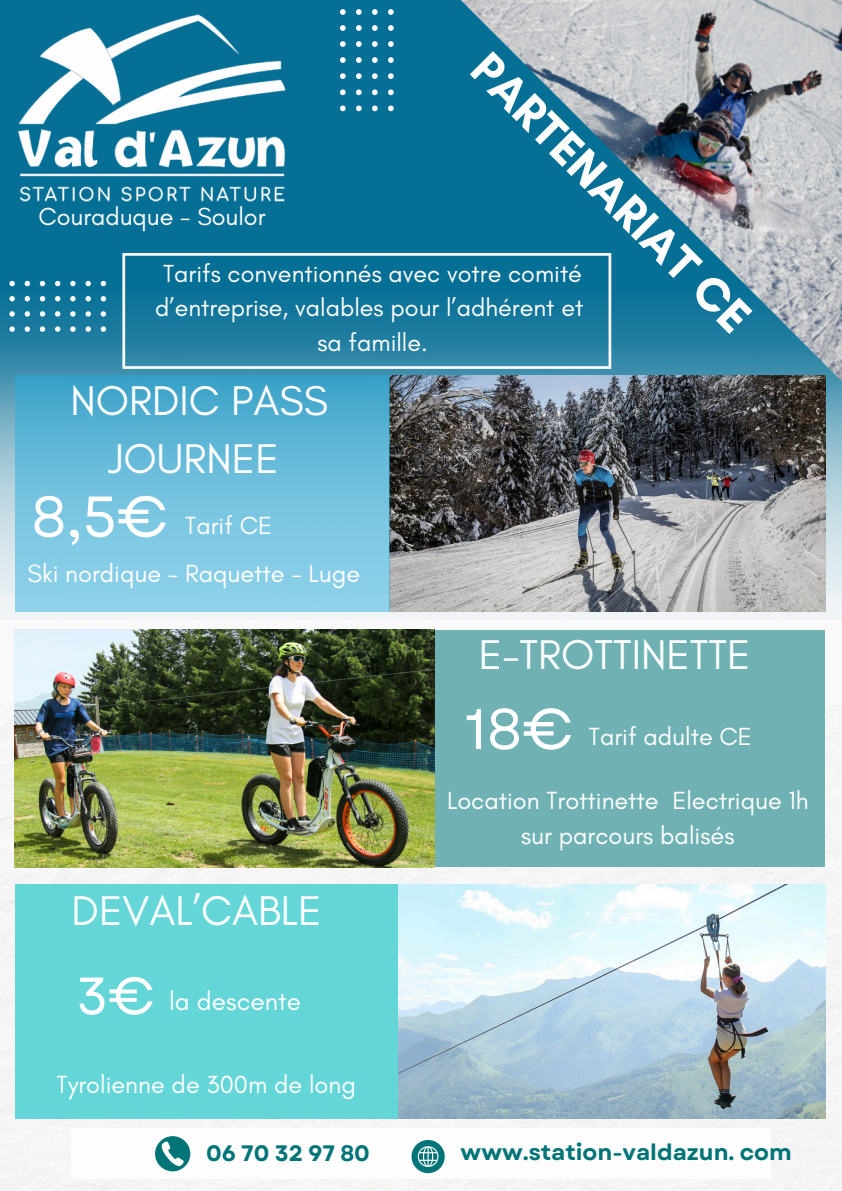
<style>
.page{position:relative;width:842px;height:1191px;background:#fff}
.page>*{position:absolute;margin:0;border:0;box-sizing:border-box;transform-origin:0 0}
.t1{font:57.3px "Garet";color:#fff}
.t2{font:52.3px "Garet";color:#fff}
.t3{font:700 48.1px "Glacial Indifference";color:#fff}
.t4{font:42.3px/58.5px "Glacial Indifference";color:#fff;text-align:center}
.t5{font:26.3px "Glacial Indifference";color:#fff}
.t6{font:25.3px "Glacial Indifference";color:#fff}
.t7{font:25.1px/34.5px "Glacial Indifference";color:#fff;text-align:center}
.t8{font:700 22.3px "Garet";color:#007476}
</style>
<div class="page">
<div style="left:0;top:0;width:842px;height:620px;background:#066f96"></div>
<div style="left:0;top:704px;width:842px;height:486px;background:#f5f5f5"></div>
<img style="left:0;top:282px;width:842px;height:422px">
<div style="left:431px;top:629px;width:394px;height:237px;background:#6cb0b2"></div>
<div style="left:71px;top:1127px;width:700px;height:51px;background:#fff"></div>
<svg style="left:155px;top:1136px;width:35px;height:35px"></svg>
<svg style="left:412px;top:1140px;width:33px;height:32px"></svg>
<svg style="left:388px;top:73px;width:6px;height:6px"></svg>
<svg style="left:388px;top:89px;width:6px;height:6px"></svg>
<svg style="left:388px;top:105px;width:6px;height:6px"></svg>
<svg style="left:388px;top:57px;width:6px;height:6px"></svg>
<svg style="left:388px;top:41px;width:6px;height:6px"></svg>
<svg style="left:372px;top:73px;width:6px;height:6px"></svg>
<svg style="left:372px;top:89px;width:6px;height:6px"></svg>
<svg style="left:372px;top:105px;width:6px;height:6px"></svg>
<svg style="left:372px;top:57px;width:6px;height:6px"></svg>
<svg style="left:372px;top:41px;width:6px;height:6px"></svg>
<svg style="left:356px;top:73px;width:6px;height:6px"></svg>
<svg style="left:356px;top:89px;width:6px;height:6px"></svg>
<svg style="left:356px;top:105px;width:6px;height:6px"></svg>
<svg style="left:356px;top:57px;width:6px;height:6px"></svg>
<svg style="left:356px;top:41px;width:6px;height:6px"></svg>
<svg style="left:340px;top:73px;width:6px;height:6px"></svg>
<svg style="left:340px;top:89px;width:6px;height:6px"></svg>
<svg style="left:340px;top:105px;width:6px;height:6px"></svg>
<svg style="left:340px;top:57px;width:6px;height:6px"></svg>
<svg style="left:340px;top:41px;width:6px;height:6px"></svg>
<svg style="left:388px;top:25px;width:6px;height:6px"></svg>
<svg style="left:388px;top:9px;width:6px;height:6px"></svg>
<svg style="left:372px;top:25px;width:6px;height:6px"></svg>
<svg style="left:372px;top:9px;width:6px;height:6px"></svg>
<svg style="left:356px;top:25px;width:6px;height:6px"></svg>
<svg style="left:356px;top:9px;width:6px;height:6px"></svg>
<svg style="left:340px;top:25px;width:6px;height:6px"></svg>
<svg style="left:340px;top:9px;width:6px;height:6px"></svg>
<svg style="left:70px;top:281px;width:6px;height:5px"></svg>
<svg style="left:85px;top:281px;width:6px;height:5px"></svg>
<svg style="left:101px;top:281px;width:5px;height:5px"></svg>
<svg style="left:55px;top:281px;width:5px;height:5px"></svg>
<svg style="left:40px;top:281px;width:5px;height:5px"></svg>
<svg style="left:70px;top:296px;width:6px;height:5px"></svg>
<svg style="left:85px;top:296px;width:6px;height:5px"></svg>
<svg style="left:101px;top:296px;width:5px;height:5px"></svg>
<svg style="left:55px;top:296px;width:5px;height:5px"></svg>
<svg style="left:40px;top:296px;width:5px;height:5px"></svg>
<svg style="left:70px;top:311px;width:6px;height:5px"></svg>
<svg style="left:85px;top:311px;width:6px;height:5px"></svg>
<svg style="left:101px;top:311px;width:5px;height:5px"></svg>
<svg style="left:55px;top:311px;width:5px;height:5px"></svg>
<svg style="left:40px;top:311px;width:5px;height:5px"></svg>
<svg style="left:70px;top:326px;width:6px;height:6px"></svg>
<svg style="left:85px;top:326px;width:6px;height:6px"></svg>
<svg style="left:101px;top:326px;width:5px;height:6px"></svg>
<svg style="left:55px;top:326px;width:5px;height:6px"></svg>
<svg style="left:40px;top:326px;width:5px;height:6px"></svg>
<svg style="left:25px;top:281px;width:5px;height:5px"></svg>
<svg style="left:9px;top:281px;width:6px;height:5px"></svg>
<svg style="left:25px;top:296px;width:5px;height:5px"></svg>
<svg style="left:9px;top:296px;width:6px;height:5px"></svg>
<svg style="left:25px;top:311px;width:5px;height:5px"></svg>
<svg style="left:9px;top:311px;width:6px;height:5px"></svg>
<svg style="left:25px;top:326px;width:5px;height:6px"></svg>
<svg style="left:9px;top:326px;width:6px;height:6px"></svg>
<img style="left:15px;top:629px;width:420px;height:237px">
<img style="left:389px;top:375px;width:436px;height:236px">
<div style="left:15px;top:375px;width:374px;height:236px;background:linear-gradient(to bottom,#42a6ca,#98d7ee)"></div>
<img style="left:461px;top:0;width:381px;height:385px">
<img style="left:17px;top:14px;width:269px;height:188px">
<img style="left:397px;top:884px;width:428px;height:233px">
<div style="left:15px;top:884px;width:382px;height:233px;background:#64d6d8"></div>
<svg style="left:122px;top:253px;width:489px;height:116px"></svg>
<h4 class="t3" style="left:500px;top:40px;width:374px;rotate:45deg">PARTENARIAT CE</h4>
<p class="t7" style="left:38px;top:198px;width:229px">Couraduque - Soulor</p>
<h4 class="t7" style="left:155px;top:256px;width:430px">Tarifs conventionnés avec votre comité d’entreprise, valables pour l’adhérent et</h4>
<p class="t7" style="left:317px;top:325px;width:112px">sa famille.</p>
<p class="t4" style="left:70px;top:370px;width:259px">NORDIC PASS<br>JOURNEE</p>
<p class="t1" style="left:31px;top:475px;width:139px">8,5€</p>
<p class="t6" style="left:28px;top:557px;width:334px">Ski nordique - Raquette - Luge</p>
<p class="t6" style="left:185px;top:510px;width:88px">Tarif CE</p>
<p class="t4" style="left:72px;top:881px;width:251px">DEVAL’CABLE</p>
<p class="t2" style="left:76px;top:958px;width:81px">3€</p>
<p class="t5" style="left:169px;top:984px;width:133px">la descente</p>
<p class="t6" style="left:57px;top:1068px;width:301px">Tyrolienne de 300m de long</p>
<p class="t4" style="left:479px;top:625px;width:273px">E-TROTTINETTE</p>
<p class="t1" style="left:465px;top:687px;width:111px">18€</p>
<p class="t6" style="left:447px;top:784px;width:363px">Location Trottinette Electrique 1h</p>
<p class="t6" style="left:521px;top:820px;width:215px">sur parcours balisés</p>
<p class="t6" style="left:589px;top:720px;width:165px">Tarif adulte CE</p>
<p class="t8" style="left:206px;top:1136px;width:165px">06 70 32 97 80</p>
<p class="t8" style="left:461px;top:1136px;width:333px">www.station-valdazun. com</p>
</div>
